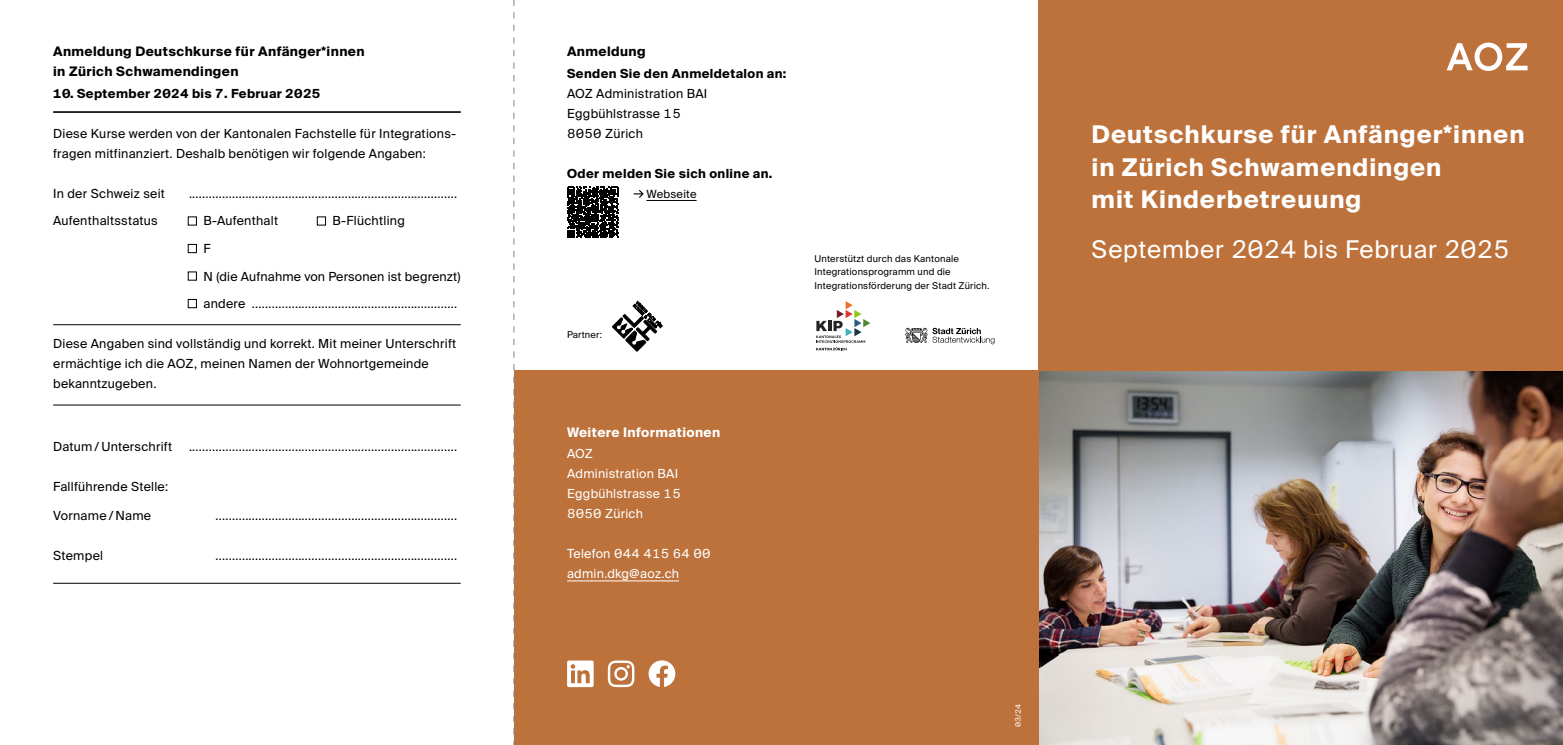
<style>
.page{position:relative;width:1563px;height:745px;background:#fff}
.page>*{position:absolute;margin:0;border:0;box-sizing:border-box;transform-origin:0 0}
.t1{font:700 24.38px/32.5px "Suisse Intl";letter-spacing:.04em;color:#fff}
.t2{font:24.38px "Suisse Intl";letter-spacing:.03em;color:#fff}
.t3{font:700 13.12px/20px "Suisse Intl";letter-spacing:.03em;color:#000}
.t4{font:700 13.12px "Suisse Intl";letter-spacing:.03em;color:#fff}
.t5{font:12.5px/20px "Suisse Intl";letter-spacing:.02em;color:#000}
.t6{font:700 12.5px "Suisse Intl";letter-spacing:.03em;color:#000}
.t7{font:12.5px/20px "Suisse Intl";letter-spacing:.02em;color:#fff}
.t8{font:11.25px "Suisse Intl";letter-spacing:.02em;color:#000}
.t9{font:9.38px/13.8px "Suisse Intl";letter-spacing:.02em;color:#000}
.t10{font:7.5px "Suisse Intl";color:#fff}
</style>
<div class="page">
<img style="left:1038px;top:370px;width:525px;height:374px">
<div style="left:1038px;top:0;width:525px;height:370px;background:#bd723c"></div>
<svg style="left:1446px;top:43px;width:81px;height:28px"></svg>
<div style="left:514px;top:370px;width:524px;height:374px;background:#bd723c"></div>
<svg style="left:567px;top:660px;width:27px;height:26px"></svg>
<svg style="left:608px;top:660px;width:26px;height:26px"></svg>
<svg style="left:648px;top:660px;width:27px;height:26px"></svg>
<hr style="left:567px;top:580px;width:112px;height:1px;background:#fff">
<svg style="left:567px;top:187px;width:51px;height:51px"></svg>
<hr style="left:646px;top:200px;width:50px;height:1px;background:#000">
<svg style="left:634px;top:190px;width:10px;height:8px"></svg>
<svg style="left:513px;top:0;width:1px;height:744px"></svg>
<svg style="left:612px;top:301px;width:50px;height:50px"></svg>
<div style="left:188px;top:216px;width:9px;height:9px;border:1px solid #000"></div>
<div style="left:317px;top:216px;width:9px;height:9px;border:1px solid #000"></div>
<div style="left:188px;top:244px;width:9px;height:9px;border:1px solid #000"></div>
<div style="left:188px;top:271px;width:9px;height:9px;border:1px solid #000"></div>
<div style="left:188px;top:299px;width:9px;height:9px;border:1px solid #000"></div>
<hr style="left:53px;top:111px;width:408px;height:2px;background:#000">
<hr style="left:53px;top:324px;width:408px;height:1px;background:#000">
<hr style="left:53px;top:404px;width:408px;height:1px;background:#000">
<hr style="left:53px;top:582px;width:408px;height:1px;background:#000">
<svg style="left:905px;top:327px;width:89px;height:17px"></svg>
<svg style="left:816px;top:301px;width:54px;height:49px"></svg>
<p class="t3" style="left:53px;top:42px;width:313px">Anmeldung Deutschkurse für Anfänger*innen in Zürich Schwamendingen</p>
<p class="t6" style="left:53px;top:86px;width:269px">10. September 2024 bis 7. Februar 2025</p>
<p class="t5" style="left:53px;top:123px;width:405px">Diese Kurse werden von der Kantonalen Fachstelle für Integrations&shy;fragen mitfinanziert. Deshalb benötigen wir folgende Angaben:</p>
<p class="t5" style="left:53px;top:183px;width:113px">In der Schweiz seit</p>
<p class="t5" style="left:189px;top:183px;width:270px">.................................................................................</p>
<p class="t5" style="left:53px;top:211px;width:106px">Aufenthaltsstatus</p>
<p class="t5" style="left:203px;top:211px;width:76px">B-Aufenthalt</p>
<p class="t5" style="left:333px;top:211px;width:74px">B-Flüchtling</p>
<p class="t5" style="left:203px;top:238px;width:8px">F</p>
<p class="t5" style="left:203px;top:266px;width:258px">N (die Aufnahme von Personen ist begrenzt)</p>
<p class="t5" style="left:203px;top:293px;width:255px">andere ..............................................................</p>
<p class="t5" style="left:53px;top:333px;width:404px">Diese Angaben sind vollständig und korrekt. Mit meiner Unterschrift ermächtige ich die AOZ, meinen Namen der Wohnortgemeinde bekanntzugeben.</p>
<p class="t5" style="left:53px;top:436px;width:121px">Datum / Unterschrift</p>
<p class="t5" style="left:189px;top:436px;width:270px">.................................................................................</p>
<p class="t5" style="left:53px;top:476px;width:117px">Fallführende Stelle:</p>
<p class="t5" style="left:53px;top:505px;width:99px">Vorname / Name</p>
<p class="t5" style="left:215px;top:505px;width:243px">.........................................................................</p>
<p class="t5" style="left:53px;top:545px;width:51px">Stempel</p>
<p class="t5" style="left:215px;top:545px;width:243px">.........................................................................</p>
<p class="t3" style="left:567px;top:42px;width:80px">Anmeldung</p>
<p class="t6" style="left:567px;top:66px;width:221px">Senden Sie den Anmeldetalon an:</p>
<p class="t5" style="left:567px;top:83px;width:142px">AOZ Administration BAI<br>Eggbühlstrasse 15<br>8050 Zürich</p>
<p class="t6" style="left:567px;top:166px;width:207px">Oder melden Sie sich online an.</p>
<p class="t8" style="left:646px;top:187px;width:52px">Webseite</p>
<p class="t9" style="left:567px;top:328px;width:36px">Partner:</p>
<p class="t9" style="left:814px;top:251px;width:177px">Unterstützt durch das Kantonale<br>Integrationsprogramm und die<br>Integrationsförderung der Stadt Zürich.</p>
<p class="t4" style="left:567px;top:424px;width:155px">Weitere Informationen</p>
<p class="t7" style="left:567px;top:443px;width:115px">AOZ<br>Administration BAI<br>Eggbühlstrasse 15<br>8050 Zürich</p>
<p class="t7" style="left:567px;top:543px;width:145px">Telefon 044 415 64 00 admin.dkg@aoz.ch</p>
<p class="t10" style="left:1013px;top:726px;width:25px;rotate:-90deg">03/24</p>
<h1 class="t1" style="left:1091px;top:118px;width:434px">Deutschkurse für Anfänger*innen in Zürich Schwamendingen<br>mit Kinderbetreuung</h1>
<h1 class="t2" style="left:1091px;top:235px;width:420px">September 2024 bis Februar 2025</h1>
</div>
